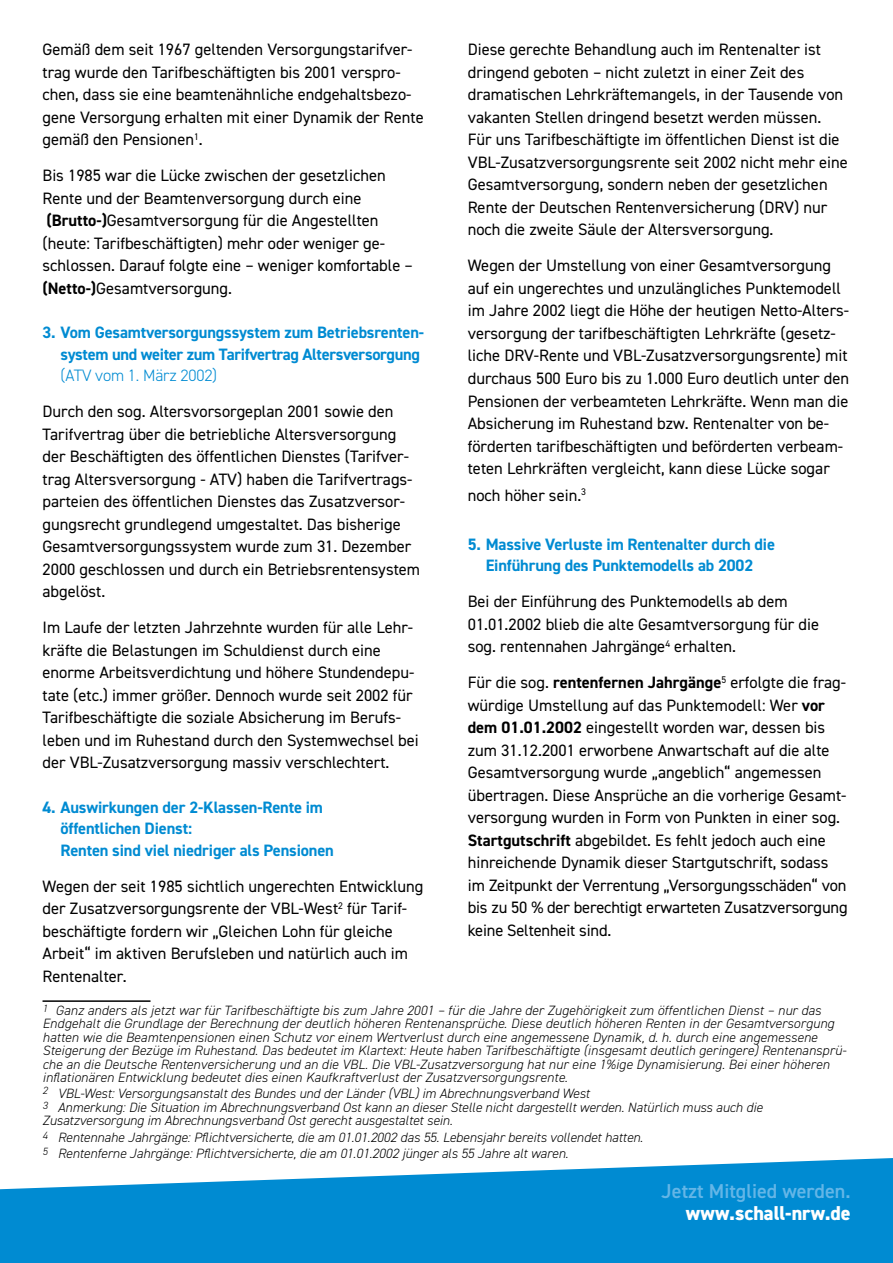
<style>
.page{position:relative;width:893px;height:1263px;background:#fff}
.page>*{position:absolute;margin:0;border:0;box-sizing:border-box;transform-origin:0 0}
.t1{font:600 20.1px "DIN2014";color:#64b6e7}
.t2{font:800 20.1px "DIN2014";color:#fff}
.t3{font:16.5px/22.5px "DIN2014";color:#000}
.t4{font:700 16.5px/21.6px "DIN2014";letter-spacing:-.01em;color:#008bd2;text-align:right}
.t5{font:300 16.5px "DIN2014";letter-spacing:-.01em;color:#008bd2}
.t6{font:italic 300 13.5px/13.5px "DIN2014";letter-spacing:.01em;color:#000}
.s1{font-weight:700}
</style>
<div class="page">
<svg style="left:0;top:1158px;width:893px;height:105px;background:#269cd8"></svg>
<hr style="left:43px;top:1000px;width:108px;height:2px;background:#000">
<p class="t3" style="left:43px;top:38px;width:383px">Gemäß dem seit 1967 geltenden Versorgungstarifver&shy;trag wurde den Tarifbeschäftigten bis 2001 verspro&shy;chen, dass sie eine beamtenähnliche endgehaltsbezo&shy;gene Versorgung erhalten mit einer Dynamik der Rente gemäß den Pensionen<sup>1</sup>.</p>
<p class="t3" style="left:43px;top:164px;width:372px">Bis 1985 war die Lücke zwischen der gesetzlichen Rente und der Beamtenversorgung durch eine <span class="s1">(Brutto-)</span>Gesamtversorgung für die Angestellten (heute: Tarifbeschäftigten) mehr oder weniger ge&shy;schlossen. Darauf folgte eine – weniger komfortable – <span class="s1">(Netto-)</span>Gesamtversorgung.</p>
<p class="t4" style="left:43px;top:321px;width:383px">3. Vom Gesamtversorgungssystem zum Betriebsrenten&shy;system und weiter zum Tarifvertrag Altersversorgung</p>
<p class="t5" style="left:61px;top:365px;width:158px">(ATV vom 1. März 2002)</p>
<p class="t3" style="left:43px;top:400px;width:379px">Durch den sog. Altersvorsorgeplan 2001 sowie den Tarifvertrag über die betriebliche Altersversorgung der Beschäftigten des öffentlichen Dienstes (Tarifver&shy;trag Altersversorgung - ATV) haben die Tarifvertrags&shy;parteien des öffentlichen Dienstes das Zusatzversor&shy;gungsrecht grundlegend umgestaltet. Das bisherige Gesamtversorgungssystem wurde zum 31. Dezember 2000 geschlossen und durch ein Betriebsrentensystem abgelöst.</p>
<p class="t3" style="left:43px;top:616px;width:378px">Im Laufe der letzten Jahrzehnte wurden für alle Lehr&shy;kräfte die Belastungen im Schuldienst durch eine enorme Arbeitsverdichtung und höhere Stundendepu&shy;tate (etc.) immer größer. Dennoch wurde seit 2002 für Tarifbeschäftigte die soziale Absicherung im Berufs&shy;leben und im Ruhestand durch den Systemwechsel bei der VBL-Zusatzversorgung massiv verschlechtert.</p>
<p class="t4" style="left:61px;top:796px;width:275px;text-align:left;text-indent:-18px">4. Auswirkungen der 2-Klassen-Rente im öffentlichen Dienst:<br>Renten sind viel niedriger als Pensionen</p>
<p class="t3" style="left:43px;top:874px;width:382px">Wegen der seit 1985 sichtlich ungerechten Entwicklung der Zusatzversorgungsrente der VBL-West<sup>2</sup> für Tarif&shy;beschäftigte fordern wir „Gleichen Lohn für gleiche Arbeit“ im aktiven Berufsleben und natürlich auch im Rentenalter.</p>
<p class="t6" style="left:43px;top:1003px;width:805px"><sup>1</sup> Ganz anders als jetzt war für Tarifbeschäftigte bis zum Jahre 2001 – für die Jahre der Zugehörigkeit zum öffentlichen Dienst – nur das Endgehalt die Grundlage der Berechnung der deutlich höheren Rentenansprüche. Diese deutlich höheren Renten in der Gesamtversorgung hatten wie die Beamtenpensionen einen Schutz vor einem Wertverlust durch eine angemessene Dynamik, d. h. durch eine angemessene Steigerung der Bezüge im Ruhestand. Das bedeutet im Klartext: Heute haben Tarifbeschäftigte (insgesamt deutlich geringere) Rentenansprü&shy;che an die Deutsche Rentenversicherung und an die VBL. Die VBL-Zusatzversorgung hat nur eine 1%ige Dynamisierung. Bei einer höheren inflationären Entwicklung bedeutet dies einen Kaufkraftverlust der Zusatzversorgungsrente.</p>
<p class="t6" style="left:43px;top:1087px;width:721px"><sup>2</sup> VBL-West: Versorgungsanstalt des Bundes und der Länder (VBL) im Abrechnungsverband West<br><sup>3</sup> Anmerkung: Die Situation im Abrechnungsverband Ost kann an dieser Stelle nicht dargestellt werden. Natürlich muss auch die<br>Zusatzversorgung im Abrechnungsverband Ost gerecht ausgestaltet sein.</p>
<p class="t6" style="left:43px;top:1129px;width:602px;line-height:16.2px"><sup>4</sup> Rentennahe Jahrgänge: Pflichtversicherte, die am 01.01.2002 das 55. Lebensjahr bereits vollendet hatten.<br><sup>5</sup> Rentenferne Jahrgänge: Pflichtversicherte, die am 01.01.2002 jünger als 55 Jahre alt waren.</p>
<p class="t3" style="left:468px;top:38px;width:382px">Diese gerechte Behandlung auch im Rentenalter ist dringend geboten – nicht zuletzt in einer Zeit des dramatischen Lehrkräftemangels, in der Tausende von vakanten Stellen dringend besetzt werden müssen.<br>Für uns Tarifbeschäftigte im öffentlichen Dienst ist die VBL-Zusatzversorgungsrente seit 2002 nicht mehr eine Gesamtversorgung, sondern neben der gesetzlichen Rente der Deutschen Rentenversicherung (DRV) nur noch die zweite Säule der Altersversorgung.</p>
<p class="t3" style="left:468px;top:254px;width:383px">Wegen der Umstellung von einer Gesamtversorgung auf ein ungerechtes und unzulängliches Punktemodell im Jahre 2002 liegt die Höhe der heutigen Netto-Alters&shy;versorgung der tarifbeschäftigten Lehrkräfte (gesetz&shy;liche DRV-Rente und VBL-Zusatzversorgungsrente) mit durchaus 500 Euro bis zu 1.000 Euro deutlich unter den Pensionen der verbeamteten Lehrkräfte. Wenn man die Absicherung im Ruhestand bzw. Rentenalter von be&shy;förderten tarifbeschäftigten und beförderten verbeam&shy;teten Lehrkräften vergleicht, kann diese Lücke sogar</p>
<p class="t3" style="left:468px;top:484px;width:120px">noch höher sein.<sup>3</sup></p>
<p class="t4" style="left:468px;top:533px;width:309px;text-align:center">5. Massive Verluste im Rentenalter durch die<br>Einführung des Punktemodells ab 2002</p>
<p class="t3" style="left:468px;top:590px;width:353px">Bei der Einführung des Punktemodells ab dem<br>01.01.2002 blieb die alte Gesamtversorgung für die sog. rentennahen Jahrgänge<sup>4</sup> erhalten.</p>
<p class="t3" style="left:468px;top:671px;width:381px">Für die sog. <span class="s1">rentenfernen Jahrgänge</span><sup>5</sup> erfolgte die frag&shy;würdige Umstellung auf das Punktemodell: Wer <span class="s1">vor dem 01.01.2002</span> eingestellt worden war, dessen bis zum 31.12.2001 erworbene Anwartschaft auf die alte Gesamtversorgung wurde „angeblich“ angemessen übertragen. Diese Ansprüche an die vorherige Gesamt&shy;versorgung wurden in Form von Punkten in einer sog.<br><span class="s1">Startgutschrift</span> abgebildet. Es fehlt jedoch auch eine hinreichende Dynamik dieser Startgutschrift, sodass im Zeitpunkt der Verrentung „Versorgungsschäden“ von bis zu 50 % der berechtigt erwarteten Zusatzversorgung keine Seltenheit sind.</p>
<p class="t1" style="left:662px;top:1177px;width:190px">Jetzt Mitglied werden.</p>
<p class="t2" style="left:686px;top:1200px;width:166px">www.schall-nrw.de</p>
</div>
